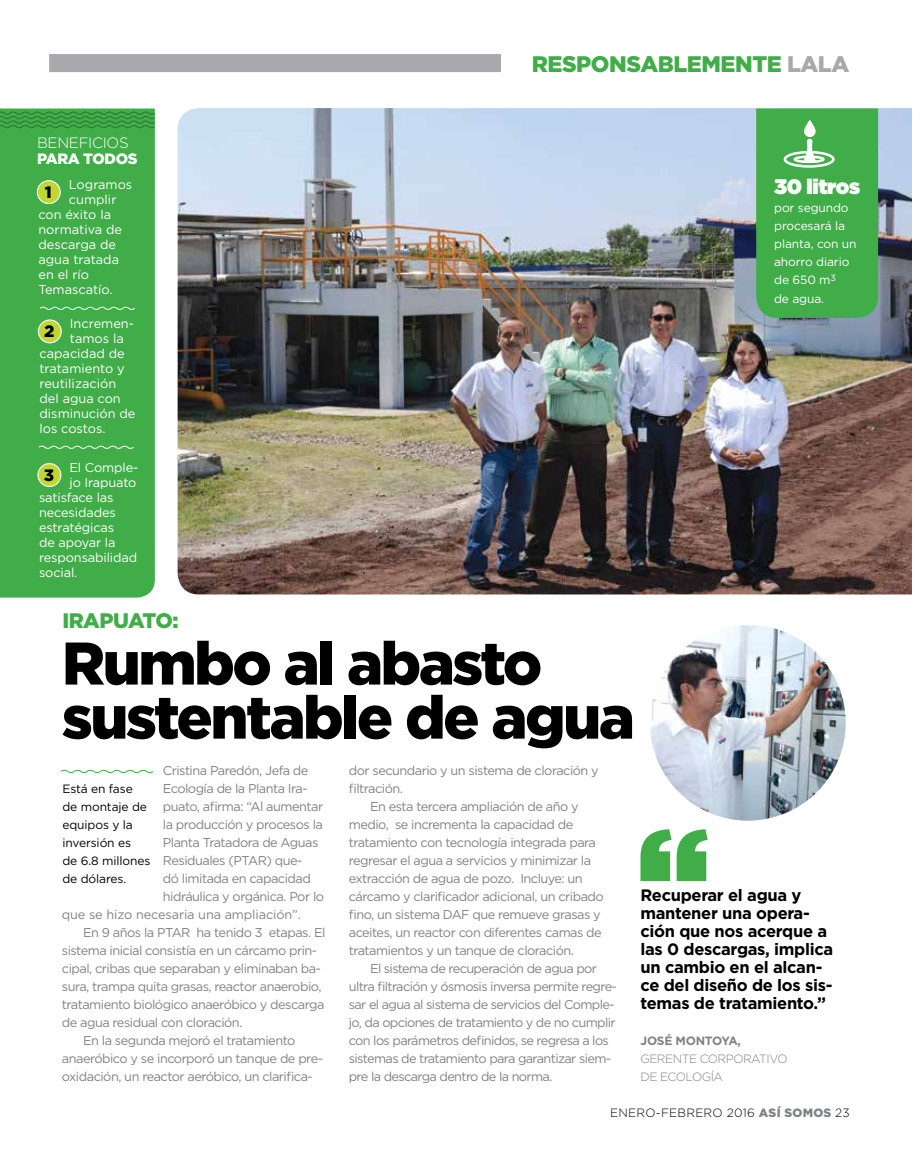
<style>
.page{position:relative;width:913px;height:1149px;background:#fff}
.page>*{position:absolute;margin:0;border:0;box-sizing:border-box;transform-origin:0 0}
.t1{font:900 60px/54px "Gotham";letter-spacing:-.04em;color:#000}
.t2{font:900 22.5px "Gotham";letter-spacing:-.02em;color:#41ad49}
.t3{font:900 21px "Gotham";letter-spacing:-.035em;color:#41ad49}
.t4{font:900 21px "Gotham";letter-spacing:-.02em;color:#fff}
.t5{font:700 16.5px/18px "Gotham";letter-spacing:-.02em;color:#000}
.t6{font:900 16.5px "Gotham";color:#000}
.t7{font:300 15px "Gotham";letter-spacing:-.02em;color:#fff}
.t8{font:900 15px "Gotham";letter-spacing:-.025em;color:#fff}
.t9{font:12.75px "Gotham";letter-spacing:-.04em;color:#808285}
.t10{font:12.75px "Gotham";color:#fff}
.t11{font:12.75px "Gotham";letter-spacing:-.01em;color:#808285}
.t12{font:12px/18px "Gotham";letter-spacing:-.01em;color:#000}
.t13{font:12px/18px "Gotham";letter-spacing:-.01em;color:#fff}
.t14{font:300 12px/18px "Gotham";letter-spacing:-.04em;color:#808285}
.t15{font:300 12px "Gotham";letter-spacing:.02em;color:#000}
.t16{font:700 12px "Gotham";letter-spacing:-.02em;color:#808285}
.s1{color:#a7a9ac}
.s2{font-weight:900;color:#808285}
</style>
<div class="page">
<img style="left:177px;top:108px;width:734px;height:486px">
<div style="left:49px;top:54px;width:452px;height:18px;background:#a7a9ac"></div>
<div style="left:0;top:108px;width:155px;height:489px;background:#41ad49"></div>
<svg style="left:0;top:110px;width:155px;height:19px;background:#3b9f43"></svg>
<img style="left:650px;top:625px;width:195px;height:195px">
<svg style="left:640px;top:829px;width:67px;height:51px"></svg>
<svg style="left:60px;top:769px;width:94px;height:4px"></svg>
<div style="left:37px;top:181px;width:23px;height:22px;background:#bfd730;border-radius:50%"></div>
<div style="left:37px;top:180px;width:24px;height:24px;border:1px solid #fff;border-radius:50%"></div>
<div style="left:38px;top:320px;width:23px;height:23px;background:#bfd730;border-radius:50%"></div>
<div style="left:38px;top:319px;width:24px;height:24px;border:1px solid #fff;border-radius:50%"></div>
<div style="left:38px;top:463px;width:23px;height:23px;background:#bfd730;border-radius:50%"></div>
<div style="left:37px;top:463px;width:24px;height:24px;border:1px solid #fff;border-radius:50%"></div>
<svg style="left:39px;top:305px;width:97px;height:6px"></svg>
<svg style="left:38px;top:444px;width:96px;height:5px"></svg>
<div style="left:756px;top:108px;width:121px;height:210px;background:#41ad49"></div>
<p class="t7" style="left:37px;top:133px;width:93px">BENEFICIOS</p>
<p class="t8" style="left:37px;top:148px;width:102px">PARA TODOS</p>
<p class="t10" style="left:69px;top:176px;width:65px">Logramos</p>
<p class="t10" style="left:69px;top:191px;width:49px">cumplir</p>
<p class="t10" style="left:38px;top:206px;width:74px">con éxito la</p>
<p class="t10" style="left:38px;top:221px;width:85px">normativa de</p>
<p class="t10" style="left:38px;top:236px;width:79px">descarga de</p>
<p class="t10" style="left:38px;top:251px;width:82px">agua tratada</p>
<p class="t10" style="left:38px;top:266px;width:52px">en el río</p>
<p class="t10" style="left:38px;top:281px;width:76px">Temascatío.</p>
<p class="t10" style="left:70px;top:315px;width:66px">Incremen-</p>
<p class="t10" style="left:70px;top:330px;width:55px">tamos la</p>
<p class="t10" style="left:39px;top:345px;width:87px">capacidad de</p>
<p class="t10" style="left:39px;top:360px;width:87px">tratamiento y</p>
<p class="t10" style="left:39px;top:375px;width:78px">reutilización</p>
<p class="t10" style="left:39px;top:390px;width:83px">del agua con</p>
<p class="t10" style="left:39px;top:405px;width:97px">disminución de</p>
<p class="t10" style="left:39px;top:420px;width:67px">los costos.</p>
<p class="t10" style="left:69px;top:459px;width:70px">El Comple-</p>
<p class="t10" style="left:69px;top:474px;width:68px">jo Irapuato</p>
<p class="t10" style="left:39px;top:489px;width:76px">satisface las</p>
<p class="t10" style="left:39px;top:504px;width:78px">necesidades</p>
<p class="t10" style="left:39px;top:519px;width:77px">estratégicas</p>
<p class="t10" style="left:39px;top:534px;width:78px">de apoyar la</p>
<p class="t10" style="left:39px;top:549px;width:100px">responsabilidad</p>
<p class="t10" style="left:39px;top:564px;width:40px">social.</p>
<p class="t6" style="left:45px;top:181px;width:8px">1</p>
<p class="t6" style="left:44px;top:320px;width:12px">2</p>
<p class="t6" style="left:44px;top:463px;width:12px">3</p>
<h3 class="t3" style="left:62px;top:606px;width:118px">IRAPUATO:</h3>
<h2 class="t2" style="left:531px;top:49px;width:319px">RESPONSABLEMENTE <span class="s1">LALA</span></h2>
<h3 class="t4" style="left:773px;top:172px;width:87px">30 litros</h3>
<p class="t13" style="left:773px;top:199px;width:84px">por segundo procesará la planta, con un ahorro diario de 650 m<sup>3<br></sup>de agua.</p>
<h1 class="t1" style="left:62px;top:635px;width:574px">Rumbo al abasto sustentable de agua</h1>
<p class="t9" style="left:163px;top:761px;width:147px">Cristina Paredón, Jefa de</p>
<p class="t9" style="left:163px;top:779px;width:146px">Ecología de la Planta Ira-</p>
<p class="t9" style="left:163px;top:797px;width:162px">puato, afirma: “Al aumentar</p>
<p class="t9" style="left:163px;top:815px;width:161px">la producción y procesos la</p>
<p class="t9" style="left:163px;top:833px;width:157px">Planta Tratadora de Aguas</p>
<p class="t9" style="left:163px;top:851px;width:141px">Residuales (PTAR) que-</p>
<p class="t9" style="left:163px;top:869px;width:149px">dó limitada en capacidad</p>
<p class="t9" style="left:163px;top:887px;width:163px">hidráulica y orgánica. Por lo</p>
<p class="t11" style="left:62px;top:905px;width:240px">que se hizo necesaria una ampliación”.</p>
<p class="t9" style="left:83px;top:923px;width:244px">En 9 años la PTAR ha tenido 3 etapas. El</p>
<p class="t9" style="left:62px;top:941px;width:257px">sistema inicial consistía en un cárcamo prin-</p>
<p class="t9" style="left:62px;top:959px;width:260px">cipal, cribas que separaban y eliminaban ba-</p>
<p class="t9" style="left:62px;top:977px;width:261px">sura, trampa quita grasas, reactor anaerobio,</p>
<p class="t9" style="left:62px;top:995px;width:264px">tratamiento biológico anaeróbico y descarga</p>
<p class="t9" style="left:62px;top:1013px;width:182px">de agua residual con cloración.</p>
<p class="t9" style="left:83px;top:1031px;width:214px">En la segunda mejoró el tratamiento</p>
<p class="t9" style="left:62px;top:1049px;width:262px">anaeróbico y se incorporó un tanque de pre-</p>
<p class="t9" style="left:62px;top:1067px;width:252px">oxidación, un reactor aeróbico, un clarifica-</p>
<p class="t12" style="left:62px;top:779px;width:89px">Está en fase de montaje de equipos y la inversión es<br>de 6.8 millones de dólares.</p>
<p class="t9" style="left:349px;top:761px;width:251px">dor secundario y un sistema de cloración y</p>
<p class="t9" style="left:349px;top:779px;width:56px">filtración.</p>
<p class="t9" style="left:370px;top:797px;width:210px">En esta tercera ampliación de año y</p>
<p class="t9" style="left:349px;top:815px;width:226px">medio, se incrementa la capacidad de</p>
<p class="t9" style="left:349px;top:833px;width:249px">tratamiento con tecnología integrada para</p>
<p class="t9" style="left:349px;top:851px;width:244px">regresar el agua a servicios y minimizar la</p>
<p class="t9" style="left:349px;top:869px;width:235px">extracción de agua de pozo. Incluye: un</p>
<p class="t9" style="left:349px;top:887px;width:256px">cárcamo y clarificador adicional, un cribado</p>
<p class="t9" style="left:349px;top:905px;width:253px">fino, un sistema DAF que remueve grasas y</p>
<p class="t9" style="left:349px;top:923px;width:254px">aceites, un reactor con diferentes camas de</p>
<p class="t9" style="left:349px;top:941px;width:226px">tratamientos y un tanque de cloración.</p>
<p class="t9" style="left:370px;top:959px;width:228px">El sistema de recuperación de agua por</p>
<p class="t9" style="left:349px;top:977px;width:269px">ultra filtración y ósmosis inversa permite regre-</p>
<p class="t9" style="left:349px;top:995px;width:267px">sar el agua al sistema de servicios del Comple-</p>
<p class="t9" style="left:349px;top:1013px;width:268px">jo, da opciones de tratamiento y de no cumplir</p>
<p class="t9" style="left:349px;top:1031px;width:261px">con los parámetros definidos, se regresa a los</p>
<p class="t9" style="left:349px;top:1049px;width:264px">sistemas de tratamiento para garantizar siem-</p>
<p class="t9" style="left:349px;top:1067px;width:205px">pre la descarga dentro de la norma.</p>
<p class="t5" style="left:640px;top:885px;width:194px">Recuperar el agua y mantener una opera&shy;ción que nos acerque a las 0 descargas, implica un cambio en el alcan&shy;ce del diseño de los sis&shy;temas de tratamiento.”</p>
<p class="t16" style="left:640px;top:1033px;width:102px">JOSÉ MONTOYA,</p>
<p class="t14" style="left:640px;top:1048px;width:148px">GERENTE CORPORATIVO<br>DE ECOLOGÍA</p>
<p class="t15" style="left:610px;top:1104px;width:241px">ENERO-FEBRERO 2016 <span class="s2">ASÍ SOMOS</span> 23</p>
</div>
